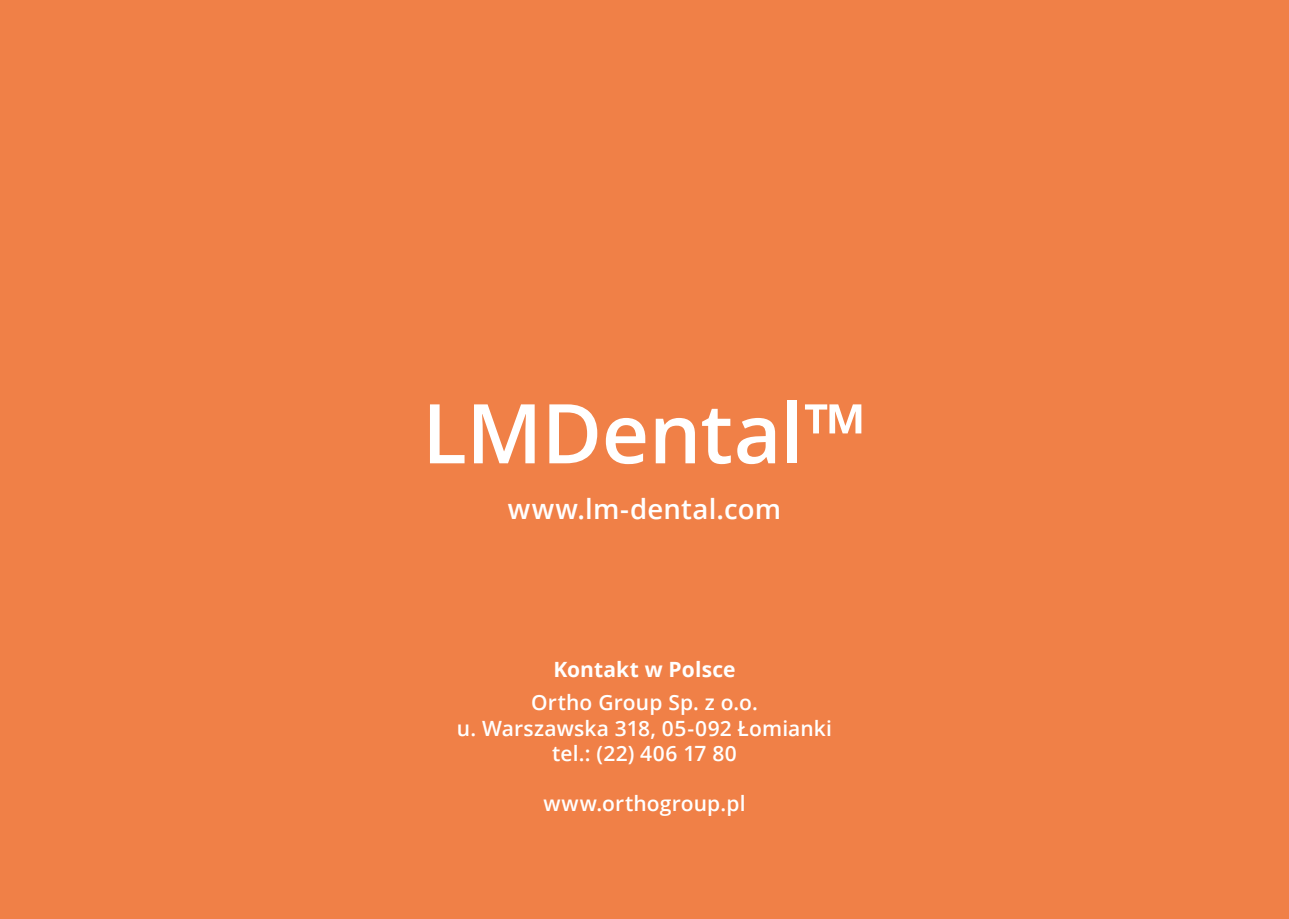
<style>
.page{position:relative;width:1289px;height:919px;background:#fff}
.page>*{position:absolute;margin:0;border:0;box-sizing:border-box;transform-origin:0 0}
.t1{font:600 82.5px "Open Sans";letter-spacing:-.01em;color:#fff}
.t2{font:600 27.6px "Open Sans";letter-spacing:.005em;color:#fff}
.t3{font:600 21px/25.2px "Open Sans";letter-spacing:.005em;color:#fff;text-align:center}
.t4{font:700 21px "Open Sans";letter-spacing:.005em;color:#fff}
</style>
<div class="page">
<div style="left:0;top:0;width:1288px;height:918px;background:#f08047"></div>
<h1 class="t1" style="left:422px;top:376px;width:446px">LMDental™</h1>
<h2 class="t2" style="left:508px;top:490px;width:275px">www.lm-dental.com</h2>
<p class="t4" style="left:553px;top:654px;width:184px">Kontakt w Polsce</p>
<p class="t3" style="left:457px;top:689px;width:376px">Ortho Group Sp. z o.o.<br>u. Warszawska 318, 05-092 Łomianki tel.: (22) 406 17 80</p>
<p class="t3" style="left:543px;top:790px;width:204px">www.orthogroup.pl</p>
</div>
